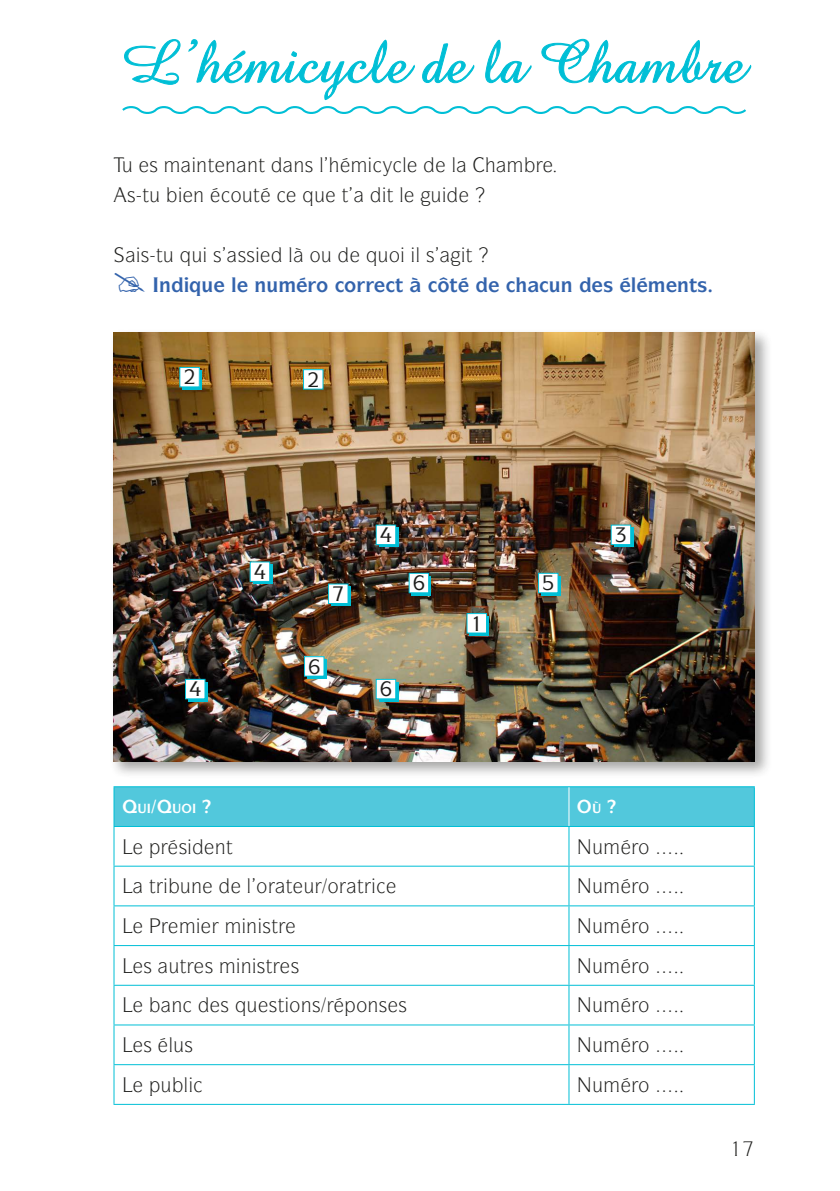
<style>
.page{position:relative;width:840px;height:1191px;background:#fff}
.page>*{position:absolute;margin:0;border:0;box-sizing:border-box;transform-origin:0 0}
.t1{font:60px "Amazone BT";color:#00bfd6}
.t2{font:20px "ITC Symbol Std";color:#1d1d1b}
.t3{font:700 20px "ITC Symbol Std";color:#3363ac}
.t4{font:700 12.6px "ITC Symbol Std";color:#fff}
</style>
<div class="page">
<svg style="left:122px;top:39px;width:624px;height:75px"></svg>
<svg style="left:422px;top:43px;width:52px;height:40px"></svg>
<svg style="left:485px;top:40px;width:46px;height:43px"></svg>
<svg style="left:541px;top:39px;width:209px;height:44px"></svg>
<hr style="left:113px;top:786px;width:455px;height:1px;background:#00bfd6">
<hr style="left:113px;top:787px;width:1px;height:39px;background:#00bfd6">
<hr style="left:113px;top:826px;width:455px;height:1px;background:#00bfd6">
<hr style="left:113px;top:827px;width:1px;height:38px;background:#00bfd6">
<hr style="left:568px;top:826px;width:186px;height:1px;background:#00bfd6">
<hr style="left:568px;top:827px;width:1px;height:38px;background:#00bfd6">
<hr style="left:753px;top:827px;width:1px;height:38px;background:#00bfd6">
<hr style="left:113px;top:865px;width:455px;height:1px;background:#00bfd6">
<hr style="left:113px;top:866px;width:1px;height:39px;background:#00bfd6">
<hr style="left:568px;top:865px;width:186px;height:1px;background:#00bfd6">
<hr style="left:568px;top:866px;width:1px;height:39px;background:#00bfd6">
<hr style="left:753px;top:866px;width:1px;height:39px;background:#00bfd6">
<hr style="left:113px;top:905px;width:455px;height:1px;background:#00bfd6">
<hr style="left:113px;top:906px;width:1px;height:39px;background:#00bfd6">
<hr style="left:568px;top:905px;width:186px;height:1px;background:#00bfd6">
<hr style="left:568px;top:906px;width:1px;height:39px;background:#00bfd6">
<hr style="left:753px;top:906px;width:1px;height:39px;background:#00bfd6">
<hr style="left:113px;top:945px;width:455px;height:1px;background:#00bfd6">
<hr style="left:113px;top:946px;width:1px;height:38px;background:#00bfd6">
<hr style="left:568px;top:945px;width:186px;height:1px;background:#00bfd6">
<hr style="left:568px;top:946px;width:1px;height:38px;background:#00bfd6">
<hr style="left:753px;top:946px;width:1px;height:38px;background:#00bfd6">
<hr style="left:113px;top:984px;width:455px;height:1px;background:#00bfd6">
<hr style="left:113px;top:985px;width:1px;height:39px;background:#00bfd6">
<hr style="left:568px;top:984px;width:186px;height:1px;background:#00bfd6">
<hr style="left:568px;top:985px;width:1px;height:39px;background:#00bfd6">
<hr style="left:753px;top:985px;width:1px;height:39px;background:#00bfd6">
<hr style="left:113px;top:1024px;width:455px;height:1px;background:#00bfd6">
<hr style="left:113px;top:1025px;width:1px;height:39px;background:#00bfd6">
<hr style="left:568px;top:1024px;width:186px;height:1px;background:#00bfd6">
<hr style="left:568px;top:1025px;width:1px;height:39px;background:#00bfd6">
<hr style="left:753px;top:1025px;width:1px;height:39px;background:#00bfd6">
<hr style="left:113px;top:1064px;width:455px;height:1px;background:#00bfd6">
<hr style="left:113px;top:1065px;width:1px;height:38px;background:#00bfd6">
<hr style="left:568px;top:1064px;width:186px;height:1px;background:#00bfd6">
<hr style="left:568px;top:1065px;width:1px;height:38px;background:#00bfd6">
<hr style="left:753px;top:1065px;width:1px;height:38px;background:#00bfd6">
<hr style="left:113px;top:1103px;width:455px;height:1px;background:#00bfd6">
<hr style="left:568px;top:1103px;width:186px;height:1px;background:#00bfd6">
<div style="left:109px;top:328px;width:663px;height:450px;background:#1d1d1b;opacity:.4"></div>
<img style="left:113px;top:332px;width:641px;height:429px">
<div style="left:182px;top:370px;width:20px;height:19px;background:#00bfd6"></div>
<div style="left:180px;top:367px;width:19px;height:20px;background:#fff"></div>
<div style="left:179px;top:367px;width:21px;height:20px;border:1px solid #00bfd6"></div>
<div style="left:188px;top:682px;width:19px;height:19px;background:#00bfd6"></div>
<div style="left:185px;top:679px;width:20px;height:20px;background:#fff"></div>
<div style="left:185px;top:679px;width:20px;height:20px;border:1px solid #00bfd6"></div>
<div style="left:252px;top:564px;width:20px;height:20px;background:#00bfd6"></div>
<div style="left:250px;top:562px;width:19px;height:19px;background:#fff"></div>
<div style="left:249px;top:561px;width:21px;height:21px;border:1px solid #00bfd6"></div>
<div style="left:378px;top:527px;width:20px;height:20px;background:#00bfd6"></div>
<div style="left:376px;top:525px;width:19px;height:19px;background:#fff"></div>
<div style="left:375px;top:524px;width:21px;height:21px;border:1px solid #00bfd6"></div>
<div style="left:469px;top:616px;width:20px;height:20px;background:#00bfd6"></div>
<div style="left:467px;top:613px;width:19px;height:20px;background:#fff"></div>
<div style="left:307px;top:659px;width:19px;height:20px;background:#00bfd6"></div>
<div style="left:304px;top:656px;width:20px;height:20px;background:#fff"></div>
<div style="left:304px;top:656px;width:20px;height:20px;border:1px solid #00bfd6"></div>
<div style="left:540px;top:576px;width:20px;height:19px;background:#00bfd6"></div>
<div style="left:538px;top:573px;width:19px;height:20px;background:#fff"></div>
<div style="left:537px;top:573px;width:21px;height:20px;border:1px solid #00bfd6"></div>
<div style="left:331px;top:586px;width:19px;height:20px;background:#00bfd6"></div>
<div style="left:328px;top:584px;width:20px;height:19px;background:#fff"></div>
<div style="left:328px;top:583px;width:20px;height:21px;border:1px solid #00bfd6"></div>
<div style="left:411px;top:576px;width:20px;height:19px;background:#00bfd6"></div>
<div style="left:409px;top:573px;width:19px;height:20px;background:#fff"></div>
<div style="left:408px;top:573px;width:21px;height:20px;border:1px solid #00bfd6"></div>
<div style="left:378px;top:682px;width:20px;height:19px;background:#00bfd6"></div>
<div style="left:376px;top:679px;width:19px;height:20px;background:#fff"></div>
<div style="left:375px;top:679px;width:21px;height:20px;border:1px solid #00bfd6"></div>
<div style="left:613px;top:527px;width:20px;height:20px;background:linear-gradient(to right,#00bfd6,#00bfd6)"></div>
<div style="left:611px;top:525px;width:19px;height:19px;background:#fff"></div>
<div style="left:303px;top:370px;width:20px;height:19px;background:#fff"></div>
<div style="left:303px;top:369px;width:20px;height:20px;border:1px solid #00bfd6"></div>
<div style="left:114px;top:786px;width:640px;height:40px;background:#52c8dc"></div>
<svg style="left:577px;top:799px;width:38px;height:15px"></svg>
<h1 class="t1" style="left:123px;top:28px;width:623px">L’hémicycle de la Chambre</h1>
<p class="t2" style="left:196px;top:152px;width:70px">■▼ ■ ■▼</p>
<p class="t2" style="left:293px;top:152px;width:32px">■▲ ●</p>
<p class="t2" style="left:127px;top:182px;width:35px">▲ ▼◆</p>
<p class="t2" style="left:193px;top:182px;width:68px">■ □◆▼</p>
<p class="t2" style="left:302px;top:182px;width:48px">❑◆ ▼</p>
<p class="t2" style="left:140px;top:242px;width:116px">▲ ▼◆ ❑◆ ▲ ▲▲</p>
<p class="t2" style="left:288px;top:242px;width:45px">●→ □◆</p>
<p class="t2" style="left:365px;top:242px;width:70px">❑◆□ ● ▲</p>
<p class="t3" style="left:159px;top:272px;width:120px">■ ❑◆ ● ■◆</p>
<p class="t3" style="left:677px;top:272px;width:31px">■▼▲</p>
<p class="t4" style="left:137px;top:800px;width:56px">◆ ◆□</p>
<p class="t2" style="left:178px;top:834px;width:56px">▲ ■▼</p>
<p class="t2" style="left:149px;top:873px;width:55px">▼ ◆■</p>
<p class="t2" style="left:246px;top:873px;width:119px">●□ ▼◆□ ▼</p>
<p class="t2" style="left:246px;top:913px;width:33px">■▲▼</p>
<p class="t2" style="left:143px;top:953px;width:71px">▲ ◆▼ ▲</p>
<p class="t2" style="left:240px;top:953px;width:60px">■▲▼ ▲</p>
<p class="t2" style="left:171px;top:993px;width:151px">■ ▲ ❑◆ ▲▼ □■▲</p>
<p class="t2" style="left:356px;top:993px;width:53px">□■▲ ▲</p>
<p class="t2" style="left:143px;top:1032px;width:51px">▲ ●◆▲</p>
</div>
